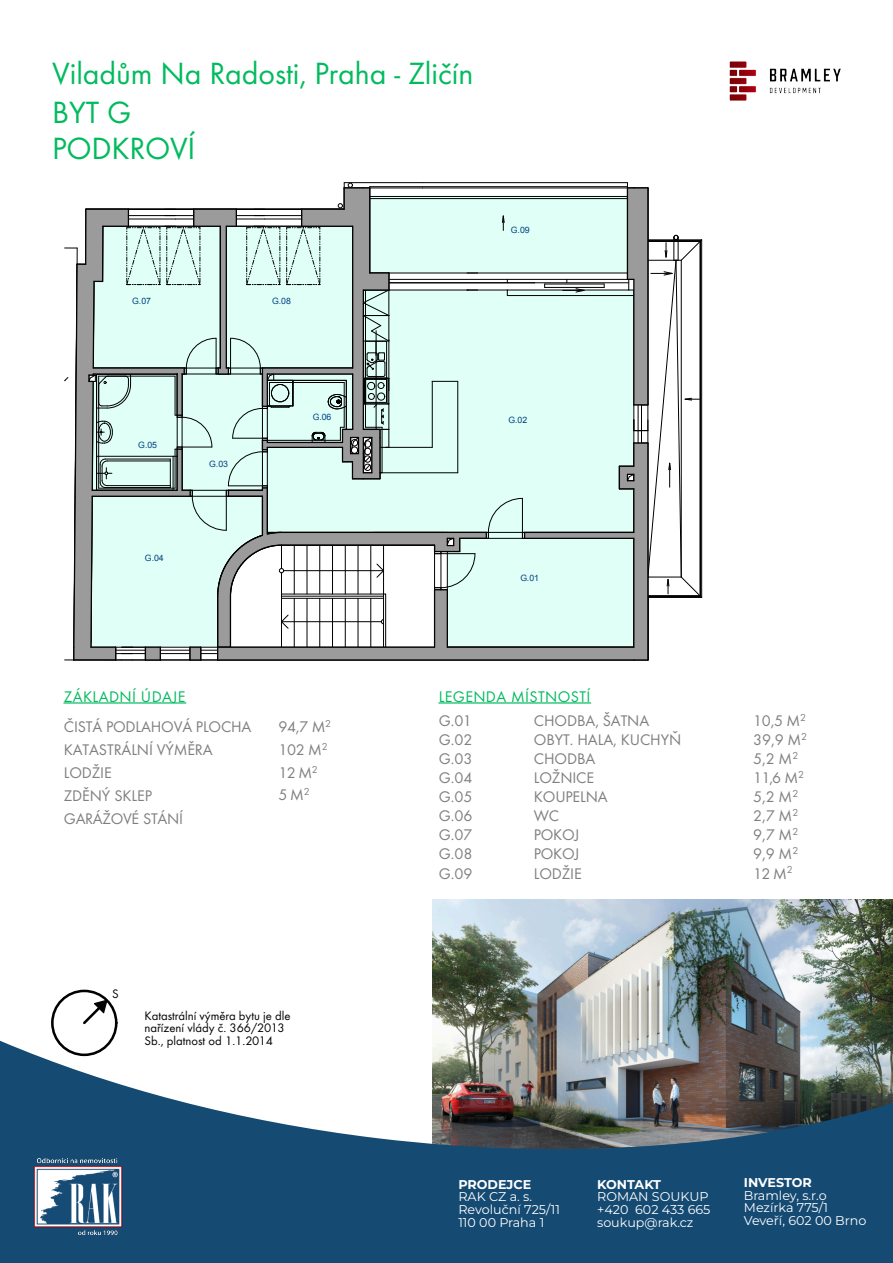
<style>
.page{position:relative;width:893px;height:1263px;background:#fff}
.page>*{position:absolute;margin:0;border:0;box-sizing:border-box;transform-origin:0 0}
.t1{font:31.95px/39.2px "Futura TOT";letter-spacing:-.005em;color:#00bb5e}
.t2{font:15.9px/22.6px "Futura TOT";letter-spacing:-.01em;color:#7f7f7f}
.t3{font:15.9px "Futura TOT";letter-spacing:.02em;color:#00bb5e}
.t4{font:12.75px/12.8px "Montserrat";color:#fff}
.t5{font:12.75px/12.3px "Futura TOT";letter-spacing:-.005em;color:#000}
.t6{font:700 12.75px "Montserrat";color:#fff}
.t7{font:8.7px "Arial";letter-spacing:-.005em;color:#004080}
</style>
<div class="page">
<img style="left:433px;top:899px;width:460px;height:142px">
<div style="left:525px;top:278px;width:94px;height:165px;background:#e0fff7"></div>
<div style="left:370px;top:196px;width:257px;height:77px;background:#e0fff7"></div>
<hr style="left:423px;top:188px;width:225px;height:1px;background:#000">
<hr style="left:370px;top:196px;width:257px;height:1px;background:#000">
<hr style="left:370px;top:198px;width:257px;height:1px;background:#000">
<hr style="left:389px;top:273px;width:238px;height:1px;background:#000">
<hr style="left:389px;top:279px;width:242px;height:1px;background:#000">
<hr style="left:535px;top:282px;width:94px;height:1px;background:#000">
<svg style="left:0;top:1041px;width:893px;height:222px;fill:#154a73"></svg>
<img style="left:25px;top:1152px;width:105px;height:89px">
<hr style="left:344px;top:182px;width:79px;height:1px;background:#000">
<hr style="left:423px;top:182px;width:204px;height:1px;background:#000">
<svg style="left:563px;top:279px;width:22px;height:14px"></svg>
<hr style="left:370px;top:186px;width:257px;height:1px;background:#000">
<hr style="left:507px;top:295px;width:127px;height:1px;background:#000">
<hr style="left:545px;top:284px;width:59px;height:1px;background:#000">
<hr style="left:545px;top:287px;width:59px;height:1px;background:#000">
<hr style="left:389px;top:282px;width:146px;height:1px;background:#000">
<hr style="left:507px;top:290px;width:122px;height:1px;background:#000">
<svg style="left:525px;top:443px;width:122px;height:216px;fill:#e0fff7"></svg>
<hr style="left:218px;top:659px;width:416px;height:2px;background:#030303">
<svg style="left:634px;top:653px;width:14px;height:8px"></svg>
<hr style="left:647px;top:443px;width:2px;height:217px;background:#030303">
<hr style="left:525px;top:532px;width:109px;height:1px;background:#030303">
<hr style="left:525px;top:538px;width:109px;height:1px;background:#030303">
<hr style="left:633px;top:538px;width:1px;height:109px;background:#030303">
<hr style="left:447px;top:647px;width:187px;height:1px;background:#030303">
<svg style="left:619px;top:183px;width:84px;height:415px"></svg>
<svg style="left:64px;top:183px;width:461px;height:478px"></svg>
<hr style="left:194px;top:209px;width:42px;height:1px;background:#030303">
<svg style="left:83px;top:999px;width:25px;height:26px"></svg>
<div style="left:51px;top:990px;width:67px;height:66px;border:3px solid #000;border-radius:50%"></div>
<hr style="left:64px;top:702px;width:122px;height:2px;background:#00bb5e">
<hr style="left:439px;top:702px;width:152px;height:2px;background:#00bb5e">
<img style="left:729px;top:61px;width:112px;height:40px">
<h1 class="t1" style="left:52px;top:56px;width:423px">Viladům Na Radosti, Praha - Zličín<br>BYT G</h1>
<h1 class="t1" style="left:52px;top:132px;width:145px">PODKROVÍ</h1>
<p class="t7" style="left:132px;top:297px;width:20px">G.07</p>
<p class="t7" style="left:272px;top:298px;width:20px">G.08</p>
<p class="t7" style="left:138px;top:442px;width:20px">G.05</p>
<p class="t7" style="left:145px;top:554px;width:20px">G.04</p>
<p class="t7" style="left:209px;top:461px;width:20px">G.03</p>
<p class="t7" style="left:313px;top:414px;width:20px">G.06</p>
<p class="t7" style="left:511px;top:226px;width:20px">G.09</p>
<p class="t7" style="left:508px;top:417px;width:20px">G.02</p>
<p class="t7" style="left:520px;top:574px;width:20px">G.01</p>
<p class="t3" style="left:64px;top:690px;width:123px">ZÁKLADNÍ ÚDAJE</p>
<p class="t3" style="left:439px;top:690px;width:153px">LEGENDA MÍSTNOSTÍ</p>
<p class="t2" style="left:439px;top:710px;width:35px">G.01</p>
<p class="t2" style="left:534px;top:710px;width:117px">CHODBA, ŠATNA</p>
<p class="t2" style="left:753px;top:710px;width:54px">10,5 M<sup>2</sup></p>
<p class="t2" style="left:439px;top:730px;width:35px">G.02</p>
<p class="t2" style="left:534px;top:730px;width:149px">OBYT. HALA, KUCHYŇ</p>
<p class="t2" style="left:753px;top:730px;width:56px">39,9 M<sup>2</sup></p>
<p class="t2" style="left:439px;top:749px;width:35px">G.03</p>
<p class="t2" style="left:534px;top:749px;width:63px">CHODBA</p>
<p class="t2" style="left:753px;top:749px;width:47px">5,2 M<sup>2</sup></p>
<p class="t2" style="left:439px;top:768px;width:35px">G.04</p>
<p class="t2" style="left:534px;top:768px;width:62px">LOŽNICE</p>
<p class="t2" style="left:753px;top:768px;width:52px">11,6 M<sup>2</sup></p>
<p class="t2" style="left:439px;top:787px;width:35px">G.05</p>
<p class="t2" style="left:534px;top:787px;width:75px">KOUPELNA</p>
<p class="t2" style="left:753px;top:787px;width:47px">5,2 M<sup>2</sup></p>
<p class="t2" style="left:439px;top:806px;width:35px">G.06</p>
<p class="t2" style="left:534px;top:806px;width:27px">WC</p>
<p class="t2" style="left:753px;top:806px;width:47px">2,7 M<sup>2</sup></p>
<p class="t2" style="left:439px;top:825px;width:35px">G.07</p>
<p class="t2" style="left:534px;top:825px;width:47px">POKOJ</p>
<p class="t2" style="left:753px;top:825px;width:47px">9,7 M<sup>2</sup></p>
<p class="t2" style="left:439px;top:844px;width:35px">G.08</p>
<p class="t2" style="left:534px;top:844px;width:47px">POKOJ</p>
<p class="t2" style="left:753px;top:844px;width:47px">9,9 M<sup>2</sup></p>
<p class="t2" style="left:439px;top:863px;width:35px">G.09</p>
<p class="t2" style="left:534px;top:863px;width:49px">LODŽIE</p>
<p class="t2" style="left:753px;top:863px;width:41px">12 M<sup>2</sup></p>
<p class="t2" style="left:64px;top:717px;width:189px">ČISTÁ PODLAHOVÁ PLOCHA</p>
<p class="t2" style="left:279px;top:717px;width:54px">94,7 M<sup>2</sup></p>
<p class="t2" style="left:64px;top:740px;width:150px">KATASTRÁLNÍ VÝMĚRA</p>
<p class="t2" style="left:279px;top:740px;width:51px">102 M<sup>2</sup></p>
<p class="t2" style="left:64px;top:763px;width:49px">LODŽIE</p>
<p class="t2" style="left:279px;top:763px;width:41px">12 M<sup>2<br></sup>5 M<sup>2</sup></p>
<p class="t2" style="left:64px;top:785px;width:121px">ZDĚNÝ SKLEP<br>GARÁŽOVÉ STÁNÍ</p>
<p class="t5" style="left:112px;top:988px;width:8px">S</p>
<p class="t5" style="left:144px;top:1011px;width:147px">Katastrální výměra bytu je dle nařízení vlády č. 366/2013<br>Sb., platnost od 1.1.2014</p>
<p class="t6" style="left:458px;top:1176px;width:74px">PRODEJCE</p>
<p class="t4" style="left:458px;top:1190px;width:103px">RAK CZ a. s.<br>Revoluční 725/11<br>110 00 Praha 1</p>
<p class="t6" style="left:597px;top:1176px;width:65px">KONTAKT</p>
<p class="t4" style="left:597px;top:1190px;width:115px">ROMAN SOUKUP +420 602 433 665 soukup@rak.cz</p>
<p class="t6" style="left:744px;top:1174px;width:69px">INVESTOR</p>
<p class="t4" style="left:744px;top:1188px;width:124px">Bramley, s.r.o<br>Mezírka 775/1<br>Veveří, 602 00 Brno</p>
</div>
